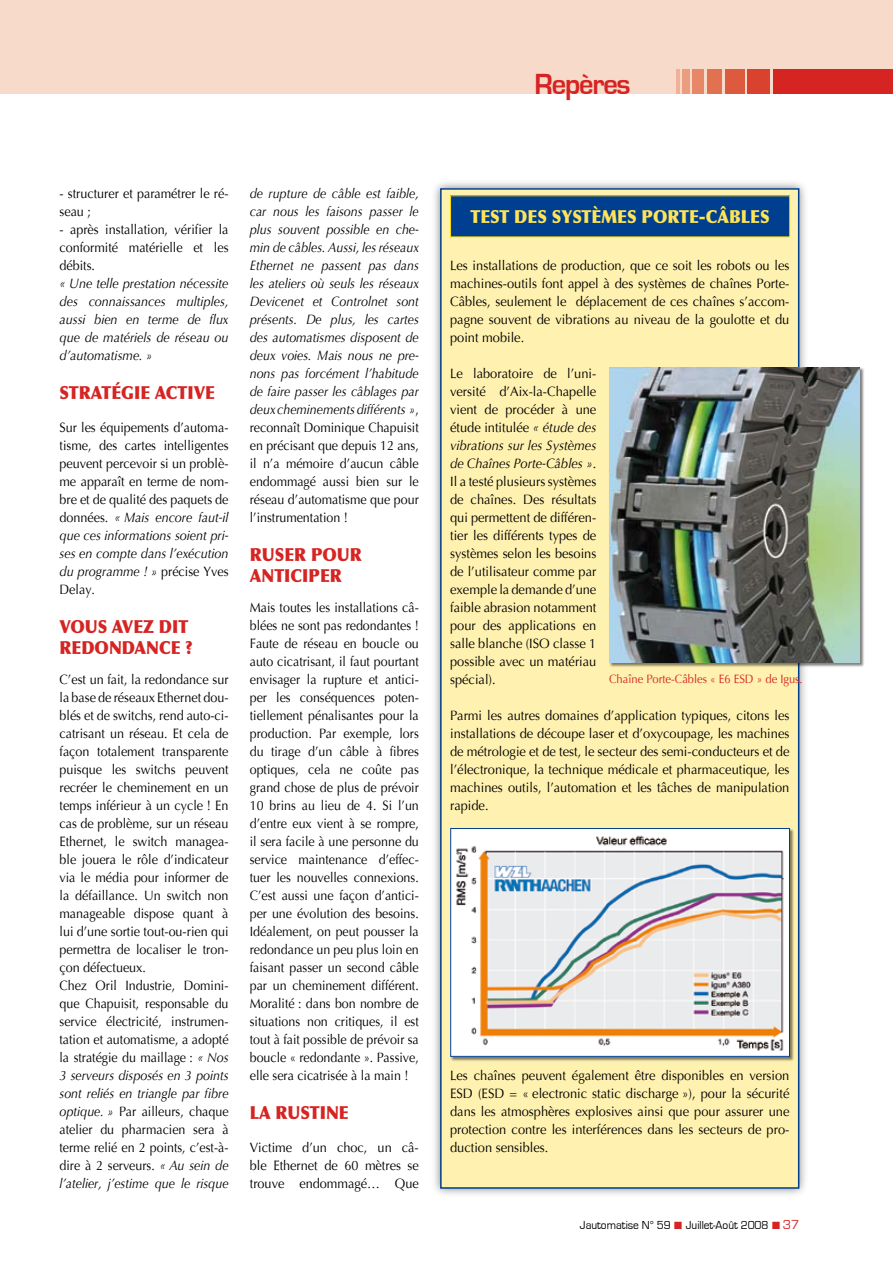
<style>
.page{position:relative;width:893px;height:1263px;background:#fff}
.page>*{position:absolute;margin:0;border:0;box-sizing:border-box;transform-origin:0 0}
.t1{font:700 30px "Eurostile";letter-spacing:-.04em;color:#d52422;scale:.95 1}
.t2{font:900 18px/21.6px "Optima";color:#d52422;scale:.9 1}
.t3{font:900 18px "Optima";color:#ffe455;scale:.9 1}
.t4{font:13.5px/18px "Optima";color:#000;text-align:justify;scale:.95 1}
.t5{font:13.5px/18px "Optima";color:#000;scale:.93 1}
.t6{font:13.5px/18px "Optima";color:#000;text-align:justify;scale:.92 1}
.t7{font:italic 13.5px/18px "Optima";color:#000;text-align:justify;scale:.92 1}
.t8{font:italic 13.5px/18px "Optima";color:#000;text-align:justify;scale:.93 1}
.t9{font:13.5px/18px "Optima";color:#000;text-align:justify;scale:.94 1}
.t10{font:12px "Eurostile";color:#000;scale:.95 1}
.t11{font:12px "Optima";color:#d52422;scale:.93 1}
.s1{font-style:italic}
.s2{font-style:normal}
.s3{color:#d52422}
.s4{font-size:13.5px;color:#d52422}
</style>
<div class="page">
<hr style="left:0;top:94px;width:1px;height:238px;background:#f8dacb">
<div style="left:0;top:0;width:893px;height:94px;background:#f8dacb"></div>
<div style="left:773px;top:70px;width:120px;height:24px;background:#d52422"></div>
<div style="left:747px;top:70px;width:23px;height:24px;background:#d9422f"></div>
<div style="left:725px;top:70px;width:19px;height:24px;background:#dd5a3e"></div>
<div style="left:707px;top:70px;width:15px;height:24px;background:#e17151"></div>
<div style="left:693px;top:70px;width:11px;height:24px;background:#e68868"></div>
<div style="left:683px;top:70px;width:7px;height:24px;background:#ea9d7f"></div>
<hr style="left:676px;top:70px;width:4px;height:24px;background:#efb298">
<div style="left:430px;top:178px;width:381px;height:1022px;background:#000;opacity:.5"></div>
<div style="left:441px;top:189px;width:358px;height:999px;background:#fff1af"></div>
<div style="left:440px;top:188px;width:359px;height:1001px;border:2px solid #003f90"></div>
<div style="left:450px;top:196px;width:340px;height:41px;background:#003f90"></div>
<div style="left:608px;top:367px;width:257px;height:301px;background:#000;opacity:.5"></div>
<img style="left:609px;top:368px;width:251px;height:295px">
<div style="left:449px;top:827px;width:346px;height:235px;background:#000;opacity:.5"></div>
<img style="left:452px;top:830px;width:336px;height:225px">
<div style="left:450px;top:828px;width:340px;height:229px;border:1px solid #003f90"></div>
<h1 class="t1" style="left:535px;top:67px;width:103px">Repères</h1>
<p class="t5" style="left:60px;top:185px;width:183px">- structurer et paramétrer le ré&shy;seau ;</p>
<p class="t5" style="left:60px;top:221px;width:183px;text-align:justify">- après installation, vérifier la conformité matérielle et les débits.</p>
<p class="t8" style="left:60px;top:275px;width:183px">« Une telle prestation nécessite des connaissances multiples, aussi bien en terme de flux que de matériels de réseau ou d’automatisme. »</p>
<h2 class="t2" style="left:60px;top:382px;width:174px">STRATÉGIE ACTIVE</h2>
<p class="t5" style="left:60px;top:419px;width:183px;text-align:justify">Sur les équipements d’automa&shy;tisme, des cartes intelligentes peuvent percevoir si un problè&shy;me apparaît en terme de nom&shy;bre et de qualité des paquets de données. <span class="s1">« Mais encore faut-il que ces informations soient pri&shy;ses en compte dans l’exécution du programme ! »</span> précise Yves Delay.</p>
<h2 class="t2" style="left:60px;top:616px;width:149px">VOUS AVEZ DIT<br>REDONDANCE ?</h2>
<p class="t5" style="left:60px;top:671px;width:183px">C’est un fait, la redondance sur la base de réseaux Ethernet dou&shy;blés et de switchs, rend auto-ci&shy;catrisant un réseau. Et cela de façon totalement transparente puisque les switchs peuvent recréer le cheminement en un temps inférieur à un cycle ! En cas de problème, sur un réseau<br>Ethernet, le switch managea&shy;ble jouera le rôle d’indicateur via le média pour informer de la défaillance. Un switch non manageable dispose quant à lui d’une sortie tout-ou-rien qui permettra de localiser le tron&shy;çon défectueux.<br>Chez Oril Industrie, Domini&shy;que Chapuisit, responsable du service électricité, instrumen&shy;tation et automatisme, a adopté la stratégie du maillage : <span class="s1">« Nos<br>3 serveurs disposés en 3 points sont reliés en triangle par fibre optique. »</span> Par ailleurs, chaque atelier du pharmacien sera à terme relié en 2 points, c’est-à&shy;dire à 2 serveurs. <span class="s1">« Au sein de l’atelier, j’estime que le risque</span></p>
<p class="t7" style="left:250px;top:185px;width:185px">de rupture de câble est faible, car nous les faisons passer le plus souvent possible en che&shy;min de câbles. Aussi, les réseaux Ethernet ne passent pas dans les ateliers où seuls les réseaux Devicenet et Controlnet sont présents. De plus, les cartes des automatismes disposent de deux voies. Mais nous ne pre&shy;nons pas forcément l’habitude de faire passer les câblages par deux cheminementsdifférents »<span class="s2">, reconnaît Dominique Chapuisit en précisant que depuis 12 ans, il n’a mémoire d’aucun câble endommagé aussi bien sur le réseau d’automatisme que pour l’instrumentation !</span></p>
<h2 class="t2" style="left:250px;top:544px;width:126px">RUSER POUR<br>ANTICIPER</h2>
<p class="t6" style="left:250px;top:599px;width:185px">Mais toutes les installations câ&shy;blées ne sont pas redondantes !<br>Faute de réseau en boucle ou auto cicatrisant, il faut pourtant envisager la rupture et antici&shy;per les conséquences poten&shy;tiellement pénalisantes pour la production. Par exemple, lors du tirage d’un câble à fibres optiques, cela ne coûte pas grand chose de plus de prévoir 10 brins au lieu de 4. Si l’un d’entre eux vient à se rompre, il sera facile à une personne du service maintenance d’effec&shy;tuer les nouvelles connexions.<br>C’est aussi une façon d’antici&shy;per une évolution des besoins.<br>Idéalement, on peut pousser la redondance un peu plus loin en faisant passer un second câble par un cheminement différent.<br>Moralité : dans bon nombre de situations non critiques, il est tout à fait possible de prévoir sa boucle « redondante ». Passive, elle sera cicatrisée à la main !</p>
<h2 class="t2" style="left:250px;top:1102px;width:111px">LA RUSTINE</h2>
<p class="t9" style="left:250px;top:1139px;width:181px">Victime d’un choc, un câ&shy;ble Ethernet de 60 mètres se trouve endommagé… Que</p>
<h2 class="t3" style="left:470px;top:206px;width:334px">TEST DES SYSTÈMES PORTE-CÂBLES</h2>
<p class="t4" style="left:450px;top:257px;width:359px">Les installations de production, que ce soit les robots ou les machines-outils font appel à des systèmes de chaînes Porte-Câbles, seulement le déplacement de ces chaînes s’accom&shy;pagne souvent de vibrations au niveau de la goulotte et du point mobile.</p>
<p class="t4" style="left:450px;top:365px;width:155px">Le laboratoire de l’uni&shy;versité d’Aix-la-Chapelle vient de procéder à une étude intitulée <span class="s1">« étude des vibrations sur les Systèmes de Chaînes Porte-Câbles »</span>.<br>Il a testé plusieurs systèmes de chaînes. Des résultats qui permettent de différen&shy;tier les différents types de systèmes selon les besoins de l’utilisateur comme par exemple la demande d’une faible abrasion notamment pour des applications en salle blanche (ISO classe 1 possible avec un matériau spécial).</p>
<p class="t4" style="left:450px;top:707px;width:359px">Parmi les autres domaines d’application typiques, citons les installations de découpe laser et d’oxycoupage, les machines de métrologie et de test, le secteur des semi-conducteurs et de l’électronique, la technique médicale et pharmaceutique, les machines outils, l’automation et les tâches de manipulation rapide.</p>
<p class="t11" style="left:609px;top:672px;width:210px">Chaîne Porte-Câbles « E6 ESD » de Igus.</p>
<p class="t4" style="left:450px;top:1067px;width:359px">Les chaînes peuvent également être disponibles en version ESD (ESD = « electronic static discharge »), pour la sécurité dans les atmosphères explosives ainsi que pour assurer une protection contre les interférences dans les secteurs de pro&shy;duction sensibles.</p>
<p class="t10" style="left:580px;top:1218px;width:233px">Jautomatise N° 59 <span class="s3">■</span> Juillet-Août 2008 <span class="s3">■</span> <span class="s4">37</span></p>
</div>
